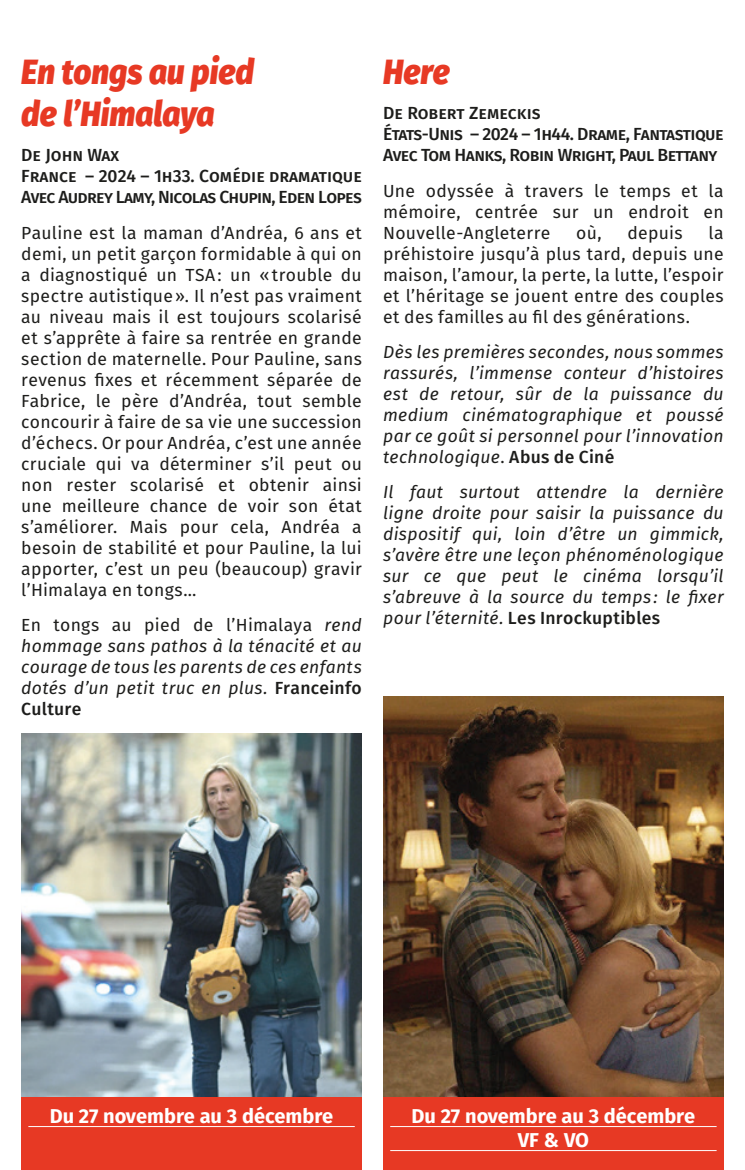
<style>
.page{position:relative;width:745px;height:1170px;background:#fff}
.page>*{position:absolute;margin:0;border:0;box-sizing:border-box;transform-origin:0 0}
._1_Titre{font:italic 800 35px/42px "Fira Sans";color:#e73924;scale:.9 1}
._4_Horaires{font:700 20px "Fira Sans";color:#fff}
._3_Txt_c{font:17.5px/21px "Fira Sans";letter-spacing:.015em;color:#1d1d1b;text-align:justify}
._3_Txt_c-2{font:italic 17.5px/21px "Fira Sans";letter-spacing:.015em;color:#1d1d1b;text-align:justify}
._2_Distri{font:500 17.5px "Fira Sans";letter-spacing:-.03em;color:#1d1d1b}
._2_Distri-2{font:500 17.5px "Fira Sans";color:#1d1d1b}
.s1{font-style:normal}
.s2{font-weight:500;font-style:normal}
</style>
<div class="page">
<div style="left:21px;top:1096px;width:340px;height:73px;background:#e73924"></div>
<hr style="left:28px;top:1125px;width:326px;height:1px;background:#fff">
<div style="left:383px;top:1096px;width:340px;height:73px;background:#e73924"></div>
<hr style="left:390px;top:1125px;width:326px;height:1px;background:#fff">
<hr style="left:390px;top:1149px;width:326px;height:1px;background:#fff">
<img style="left:21px;top:733px;width:340px;height:363px">
<img style="left:383px;top:696px;width:340px;height:400px">
<p class="_1_Titre" style="left:21px;top:47px;width:260px">En tongs au pied de l’Himalaya</p>
<p class="_2_Distri-2" style="left:21px;top:141px;width:99px">De John Wax</p>
<p class="_2_Distri-2" style="left:21px;top:162px;width:342px">France – 2024 – 1h33. Comédie dramatique</p>
<p class="_2_Distri" style="left:21px;top:183px;width:342px">Avec Audrey Lamy, Nicolas Chupin, Eden Lopes</p>
<p class="_3_Txt_c" style="left:21px;top:221px;width:342px">Pauline est la maman d’Andréa, 6 ans et demi, un petit garçon formidable à qui on a diagnostiqué un TSA: un «trouble du spectre autistique». Il n’est pas vraiment au niveau mais il est toujours scolarisé et s’apprête à faire sa rentrée en grande section de maternelle. Pour Pauline, sans revenus fixes et récemment séparée de Fabrice, le père d’Andréa, tout semble concourir à faire de sa vie une succession d’échecs. Or pour Andréa, c’est une année cruciale qui va déterminer s’il peut ou non rester scolarisé et obtenir ainsi une meilleure chance de voir son état s’améliorer. Mais pour cela, Andréa a besoin de stabilité et pour Pauline, la lui apporter, c’est un peu (beaucoup) gravir l’Himalaya en tongs…</p>
<p class="_3_Txt_c-2" style="left:21px;top:614px;width:342px"><span class="s1">En tongs au pied de l’Himalaya</span> rend hommage sans pathos à la ténacité et au courage de tous les parents de ces enfants dotés d’un petit truc en plus. <span class="s2">Franceinfo Culture</span></p>
<p class="_1_Titre" style="left:383px;top:47px;width:76px">Here</p>
<p class="_2_Distri-2" style="left:383px;top:99px;width:159px">De Robert Zemeckis</p>
<p class="_2_Distri" style="left:383px;top:120px;width:342px">États-Unis – 2024 – 1h44. Drame, Fantastique</p>
<p class="_2_Distri" style="left:383px;top:141px;width:336px">Avec Tom Hanks, Robin Wright, Paul Bettany</p>
<p class="_3_Txt_c" style="left:383px;top:179px;width:342px">Une odyssée à travers le temps et la mémoire, centrée sur un endroit en Nouvelle-Angleterre</p>
<p class="_3_Txt_c" style="left:576px;top:221px;width:27px">où,</p>
<p class="_3_Txt_c" style="left:627px;top:221px;width:57px">depuis</p>
<p class="_3_Txt_c" style="left:383px;top:221px;width:342px;text-indent:325px">la préhistoire jusqu’à plus tard, depuis une maison, l’amour, la perte, la lutte, l’espoir et l’héritage se jouent entre des couples et des familles au fil des générations.</p>
<p class="_3_Txt_c-2" style="left:383px;top:341px;width:342px">Dès les premières secondes, nous sommes rassurés, l’immense conteur d’histoires est de retour, sûr de la puissance du medium cinématographique et poussé par ce goût si personnel pour l’innovation technologique<span class="s1">.</span> <span class="s2">Abus de Ciné</span></p>
<p class="_3_Txt_c-2" style="left:383px;top:481px;width:342px">Il faut surtout attendre la dernière ligne droite pour saisir la puissance du dispositif qui, loin d’être un gimmick, s’avère être une leçon phénoménologique sur ce que peut le cinéma lorsqu’il s’abreuve à la source du temps: le fixer pour l’éternité. <span class="s2">Les Inrockuptibles</span></p>
<p class="_4_Horaires" style="left:50px;top:1098px;width:285px">Du 27 novembre au 3 décembre</p>
<p class="_4_Horaires" style="left:411px;top:1098px;width:285px">Du 27 novembre au 3 décembre</p>
<p class="_4_Horaires" style="left:517px;top:1122px;width:73px">VF &amp; VO</p>
</div>
